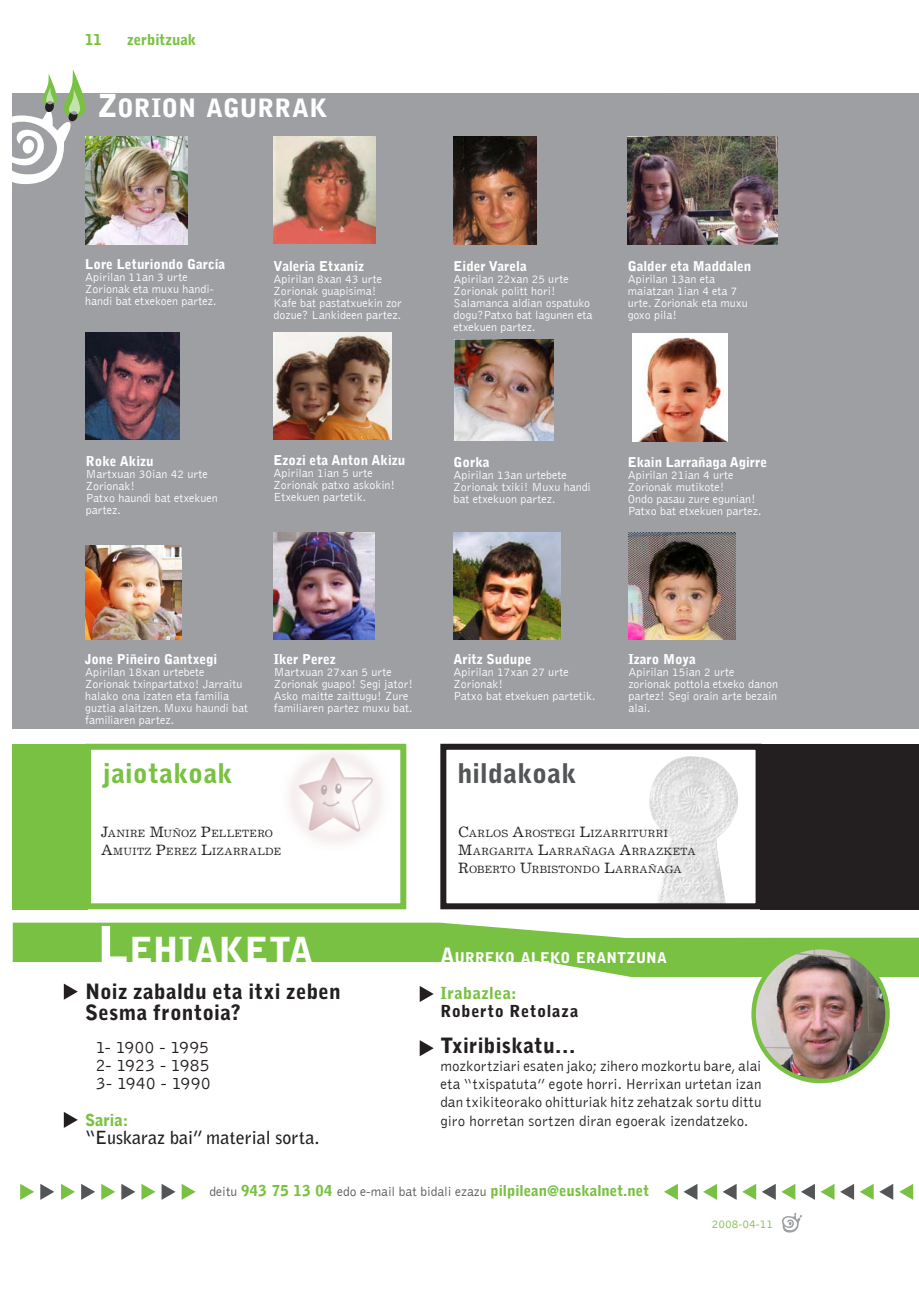
<style>
.page{position:relative;width:919px;height:1289px;background:#fff}
.page>*{position:absolute;margin:0;border:0;box-sizing:border-box;transform-origin:0 0}
.t1{font:900 35.7px "Bell Gothic Std";letter-spacing:.01em;color:#fff}
.t2{font:900 27px "Bell Gothic Std";letter-spacing:.015em;color:#79c142}
.t3{font:900 27px "Bell Gothic Std";letter-spacing:.015em;color:#545557}
.t4{font:900 25.2px "Bell Gothic Std";color:#fff}
.t5{font:900 21px/21px "Bell Gothic Std";letter-spacing:.015em;color:#231f20}
.t6{font:900 21px "Bell Gothic";letter-spacing:.015em;color:#231f20}
.t7{font:300 18px/18px "Bell Gothic";color:#231f20;text-align:justify}
.t8{font:700 18px "Bell Gothic Std";color:#231f20}
.t9{font:900 16.5px "Bell Gothic Std";letter-spacing:.04em;color:#231f20}
.t10{font:900 16.5px "Bell Gothic Std";letter-spacing:.025em;color:#79c142}
.t11{font:900 16.5px "Bell Gothic";color:#79c142}
.t12{font:300 15px/18px "Bell Gothic";letter-spacing:.01em;color:#231f20;text-align:justify}
.t13{font:900 15px "Bell Gothic";color:#79c142}
.t14{font:900 15px "Bell Gothic Std";color:#79c142}
.t15{font:900 14.7px "Bell Gothic Std";letter-spacing:.01em;color:#fff}
.t16{font:900 13.5px "Bell Gothic";color:#fff}
.t17{font:300 12px/12px "Bell Gothic";color:#fff}
.t18{font:300 12px "Bell Gothic";color:#79c142}
.t19{font:10.5px/18px "Excelsior LT";letter-spacing:.025em;color:#231f20}
.s1{font-size:31.5px}
.s2{font-size:15px}
.s3{font-size:51px}
.s4{font-size:21px}
.s5{font-weight:300;font-size:13.5px;color:#545557}
</style>
<div class="page">
<svg style="left:781px;top:1212px;width:21px;height:21px"></svg>
<div style="left:13px;top:94px;width:905px;height:635px;background:#9d9fa2"></div>
<img style="left:455px;top:339px;width:98px;height:101px">
<img style="left:453px;top:532px;width:107px;height:108px">
<img style="left:628px;top:532px;width:107px;height:108px">
<img style="left:632px;top:334px;width:95px;height:107px">
<img style="left:85px;top:137px;width:102px;height:107px">
<img style="left:273px;top:532px;width:101px;height:108px">
<img style="left:85px;top:546px;width:96px;height:93px">
<img style="left:273px;top:332px;width:118px;height:107px">
<svg style="left:12px;top:69px;width:73px;height:119px"></svg>
<img style="left:273px;top:137px;width:102px;height:106px">
<img style="left:453px;top:137px;width:83px;height:107px">
<img style="left:627px;top:137px;width:150px;height:107px">
<img style="left:85px;top:332px;width:94px;height:107px">
<svg style="left:13px;top:922px;width:905px;height:55px;fill:#79c142"></svg>
<svg style="left:182px;top:1184px;width:14px;height:15px"></svg>
<svg style="left:161px;top:1184px;width:14px;height:15px"></svg>
<svg style="left:664px;top:1184px;width:13px;height:15px"></svg>
<svg style="left:683px;top:1184px;width:14px;height:15px"></svg>
<svg style="left:64px;top:1112px;width:14px;height:15px"></svg>
<svg style="left:419px;top:986px;width:14px;height:16px"></svg>
<svg style="left:64px;top:983px;width:14px;height:16px"></svg>
<svg style="left:419px;top:1040px;width:14px;height:16px"></svg>
<svg style="left:141px;top:1184px;width:14px;height:15px"></svg>
<svg style="left:121px;top:1184px;width:14px;height:15px"></svg>
<svg style="left:101px;top:1184px;width:14px;height:15px"></svg>
<svg style="left:81px;top:1184px;width:14px;height:15px"></svg>
<svg style="left:61px;top:1184px;width:14px;height:15px"></svg>
<svg style="left:40px;top:1184px;width:14px;height:15px"></svg>
<svg style="left:20px;top:1184px;width:14px;height:15px"></svg>
<svg style="left:703px;top:1184px;width:33px;height:15px"></svg>
<svg style="left:742px;top:1184px;width:33px;height:15px"></svg>
<svg style="left:781px;top:1184px;width:33px;height:15px"></svg>
<svg style="left:820px;top:1184px;width:14px;height:15px"></svg>
<svg style="left:840px;top:1184px;width:33px;height:15px"></svg>
<svg style="left:879px;top:1184px;width:14px;height:15px"></svg>
<svg style="left:899px;top:1184px;width:14px;height:15px"></svg>
<img style="left:289px;top:751px;width:93px;height:92px">
<img style="left:649px;top:756px;width:89px;height:146px">
<div style="left:440px;top:743px;width:321px;height:166px;border:6px solid #231f20"></div>
<div style="left:85px;top:743px;width:321px;height:166px;border:6px solid #79c142"></div>
<div style="left:13px;top:743px;width:75px;height:166px;background:#79c142"></div>
<div style="left:760px;top:743px;width:158px;height:166px;background:#231f20"></div>
<img style="left:753px;top:947px;width:134px;height:134px;border-radius:67px">
<div style="left:751px;top:944px;width:138px;height:139px;border:4px solid #79c142;border-radius:50%"></div>
<p class="t14" style="left:85px;top:30px;width:18px">11</p>
<p class="t14" style="left:127px;top:30px;width:71px">zerbitzuak</p>
<h3 class="t4" style="left:98px;top:93px;width:231px"><span class="s1">Z</span>ORION AGURRAK</h3>
<p class="t16" style="left:85px;top:256px;width:141px">Lore Leturiondo García</p>
<p class="t17" style="left:85px;top:271px;width:133px">Apirilan 11an 3 urte<br>Zorionak eta muxu handi&shy;handi bat etxekoen partez.</p>
<p class="t16" style="left:273px;top:258px;width:92px">Valeria Etxaniz</p>
<p class="t17" style="left:273px;top:273px;width:130px">Apirilan 8xan 43 urte<br>Zorionak guapisima!<br>Kafe bat pastatxuekin zor dozue? Lankideen partez.</p>
<p class="t16" style="left:86px;top:453px;width:69px">Roke Akizu</p>
<p class="t17" style="left:86px;top:468px;width:133px">Martxuan 30ian 42 urte<br>Zorionak!<br>Patxo haundi bat etxekuen partez.</p>
<p class="t16" style="left:273px;top:453px;width:133px">Ezozi eta Anton Akizu</p>
<p class="t17" style="left:273px;top:468px;width:123px">Apirilan 1ian 5 urte<br>Zorionak patxo askokin!<br>Etxekuen partetik.</p>
<p class="t16" style="left:453px;top:258px;width:75px">Eider Varela</p>
<p class="t17" style="left:453px;top:273px;width:140px">Apirilan 22xan 25 urte<br>Zorionak politt hori!<br>Salamanca aldian ospatuko dogu?Patxo bat lagunen eta etxekuen partez.</p>
<p class="t16" style="left:627px;top:258px;width:125px">Galder eta Maddalen</p>
<p class="t17" style="left:627px;top:273px;width:122px">Apirilan 13an eta maiatzan 1ian 4 eta 7 urte. Zorionak eta muxu goxo pila!</p>
<p class="t16" style="left:453px;top:454px;width:38px">Gorka</p>
<p class="t17" style="left:453px;top:469px;width:139px">Apirilan 13an urtebete<br>Zorionak txiki! Muxu handi bat etxekuon partez.</p>
<p class="t16" style="left:627px;top:454px;width:141px">Ekain Larrañaga Agirre</p>
<p class="t17" style="left:627px;top:469px;width:135px">Apirilan 21ian 4 urte<br>Zorionak mutikote!<br>Ondo pasau zure egunian!<br>Patxo bat etxekuen partez.</p>
<p class="t16" style="left:85px;top:651px;width:133px">Jone Piñeiro Gantxegi</p>
<p class="t17" style="left:85px;top:666px;width:164px">Apirilan 18xan urtebete<br>Zorionak txinpartatxo! Jarraitu halako ona izaten eta familia guztia alaitzen. Muxu haundi bat familiaren partez.</p>
<p class="t16" style="left:274px;top:651px;width:63px">Iker Perez</p>
<p class="t17" style="left:274px;top:666px;width:141px">Martxuan 27xan 5 urte<br>Zorionak guapo! Segi jator!<br>Asko maitte zaittugu! Zure familiaren partez muxu bat.</p>
<p class="t16" style="left:453px;top:651px;width:79px">Aritz Sudupe</p>
<p class="t17" style="left:453px;top:666px;width:143px">Apirilan 17xan 27 urte<br>Zorionak!<br>Patxo bat etxekuen partetik.</p>
<p class="t16" style="left:628px;top:651px;width:69px">Izaro Moya</p>
<p class="t17" style="left:628px;top:666px;width:151px">Apirilan 15ian 2 urte zorionak pottola etxeko danon partez! Segi orain arte bezain alai.</p>
<h2 class="t2" style="left:102px;top:757px;width:132px">jaiotakoak</h2>
<h2 class="t3" style="left:457px;top:757px;width:121px">hildakoak</h2>
<p class="t19" style="left:101px;top:824px;width:182px"><span class="s2">J</span>ANIRE <span class="s2">M</span>UÑOZ <span class="s2">P</span>ELLETERO<br><span class="s2">A</span>MUITZ <span class="s2">P</span>EREZ <span class="s2">L</span>IZARRALDE</p>
<p class="t19" style="left:458px;top:824px;width:239px"><span class="s2">C</span>ARLOS <span class="s2">A</span>ROSTEGI <span class="s2">L</span>IZARRITURRI<br><span class="s2">M</span>ARGARITA <span class="s2">L</span>ARRAÑAGA <span class="s2">A</span>RRAZKETA<br><span class="s2">R</span>OBERTO <span class="s2">U</span>RBISTONDO <span class="s2">L</span>ARRAÑAGA</p>
<h1 class="t1" style="left:98px;top:929px;width:217px"><span class="s3">L</span> EHIAKETA</h1>
<h3 class="t5" style="left:85px;top:981px;width:257px">Noiz zabaldu eta itxi zeben<br>Sesma frontoia?</h3>
<h3 class="t7" style="left:96px;top:1038px;width:117px">1- 1900 - 1995<br>2- 1923 - 1985<br>3- 1940 - 1990</h3>
<h3 class="t11" style="left:85px;top:1109px;width:45px">Saria:</h3>
<h3 class="t8" style="left:85px;top:1126px;width:236px">“Euskaraz bai” material sorta.</h3>
<p class="t15" style="left:440px;top:949px;width:228px"><span class="s4">A</span>URREKO ALEKO ERANTZUNA</p>
<h3 class="t10" style="left:440px;top:983px;width:78px">Irabazlea:</h3>
<h3 class="t9" style="left:440px;top:1001px;width:139px">Roberto Retolaza</h3>
<h3 class="t6" style="left:440px;top:1033px;width:137px">Txiribiskatu…</h3>
<p class="t12" style="left:440px;top:1057px;width:323px">mozkortziari esaten jako; zihero mozkortu bare, alai eta “txispatuta” egote horri. Herrixan urtetan izan dan txikiteorako ohitturiak hitz zehatzak sortu dittu giro horretan sortzen diran egoerak izendatzeko.</p>
<p class="t13" style="left:209px;top:1181px;width:441px"><span class="s5">deitu</span> 943 75 13 04 <span class="s5">edo e-mail bat bidali ezazu</span> pilpilean@euskalnet.net</p>
<p class="t18" style="left:711px;top:1217px;width:63px">2008-04-11</p>
</div>
